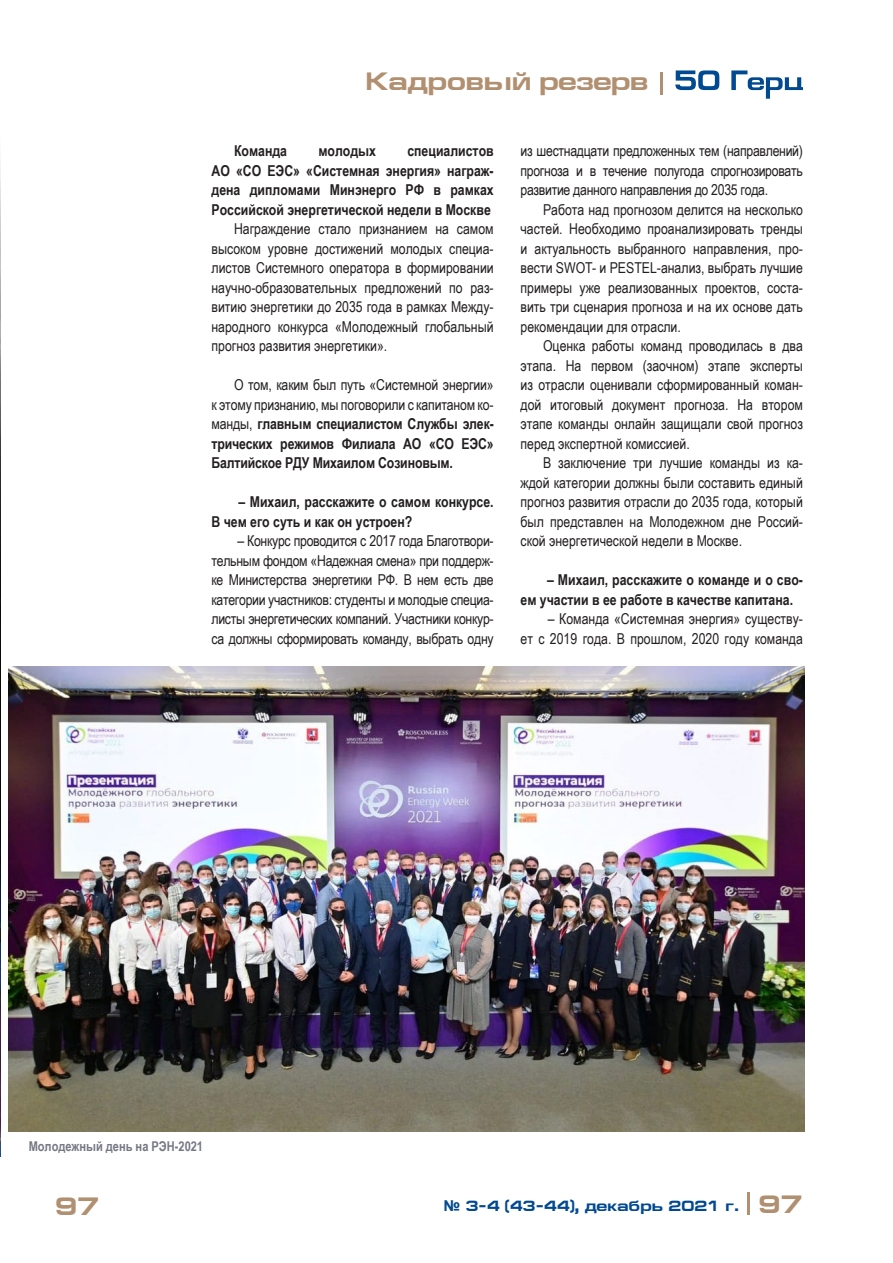
<style>
.page{position:relative;width:893px;height:1263px;background:#fff}
.page>*{position:absolute;margin:0;border:0;box-sizing:border-box;transform-origin:0 0}
.t1{font:700 25.5px "Europe Ext";letter-spacing:-.015em;color:#b19071}
.t2{font:15px/19.5px "Arial Narrow";color:#231f20;text-align:justify}
.t3{font:700 15px/19.5px "Arial Narrow";color:#231f20;text-align:justify}
.t4{font:700 15px "Europe Ext";color:#014990}
.t5{font:700 13.5px "Arial Narrow";color:#757883}
.s1{font-weight:400}
.s2{font-family:"Arial"}
.s3{font-size:25.5px;color:#b19071}
</style>
<div class="page">
<hr style="left:747px;top:1193px;width:2px;height:22px;background:#b19071">
<svg style="left:675px;top:70px;width:128px;height:29px"></svg>
<hr style="left:661px;top:72px;width:2px;height:22px;background:#b19071">
<img style="left:0;top:162px;width:1px;height:995px">
<img style="left:8px;top:666px;width:796px;height:465px">
<h1 class="t1" style="left:365px;top:67px;width:284px">Кадровый резерв</h1>
<p class="t3" style="left:234px;top:140px;width:55px">Команда</p>
<p class="t3" style="left:318px;top:140px;width:59px">молодых</p>
<p class="t3" style="left:212px;top:140px;width:284px;text-indent:196px">специалистов АО «СО ЕЭС» «Системная энергия» награж&shy;дена дипломами Минэнерго РФ в рамках Российской энергетической недели в Москве</p>
<p class="t2" style="left:212px;top:218px;width:284px;text-indent:22px">Награждение стало признанием на самом высоком уровне достижений молодых специа&shy;листов Системного оператора в формировании научно-образовательных предложений по раз&shy;витию энергетики до 2035 года в рамках Между&shy;народного конкурса «Молодежный глобальный прогноз развития энергетики».</p>
<p class="t3" style="left:212px;top:374px;width:284px;text-indent:22px"><span class="s1">О том, каким был путь «Системной энергии» к этому признанию, мы поговорили с капитаном ко&shy;манды,</span> главным специалистом Службы элек&shy;трических режимов Филиала АО «СО ЕЭС» Балтийское РДУ Михаилом Созиновым.</p>
<p class="t3" style="left:212px;top:491px;width:284px;text-indent:27px">– Михаил, расскажите о самом конкурсе.<br>В чем его суть и как он устроен?</p>
<p class="t2" style="left:212px;top:530px;width:284px;text-indent:26px">– Конкурс проводится с 2017 года Благотвори&shy;тельным фондом «Надежная смена» при поддерж&shy;ке Министерства энергетики РФ. В нем есть две категории участников: студенты и молодые специа&shy;листы энергетических компаний. Участники конкур&shy;са должны сформировать команду, выбрать одну</p>
<p class="t2" style="left:521px;top:140px;width:284px">из шестнадцати предложенных тем (направлений) прогноза и в течение полугода спрогнозировать развитие данного направления до 2035 года.</p>
<p class="t2" style="left:521px;top:199px;width:284px;text-indent:23px">Работа над прогнозом делится на несколько частей. Необходимо проанализировать тренды и актуальность выбранного направления, про&shy;вести SWOT- и PESTEL-анализ, выбрать лучшие примеры уже реализованных проектов, соста&shy;вить три сценария прогноза и на их основе дать рекомендации для отрасли.</p>
<p class="t2" style="left:521px;top:335px;width:284px;text-indent:22px">Оценка работы команд проводилась в два этапа. На первом (заочном) этапе эксперты из отрасли оценивали сформированный коман&shy;дой итоговый документ прогноза. На втором этапе команды онлайн защищали свой прогноз перед экспертной комиссией.</p>
<p class="t2" style="left:521px;top:452px;width:284px;text-indent:22px">В заключение три лучшие команды из ка&shy;ждой категории должны были составить единый прогноз развития отрасли до 2035 года, который был представлен на Молодежном дне Россий&shy;ской энергетической недели в Москве.</p>
<p class="t3" style="left:521px;top:569px;width:284px;text-indent:27px">– Михаил, расскажите о команде и о сво&shy;ем участии в ее работе в качестве капитана.</p>
<p class="t2" style="left:521px;top:608px;width:284px;text-align:right">– Команда «Системная энергия» существу-<br>ет с 2019 года. В прошлом, 2020 году команда</p>
<p class="t5" style="left:29px;top:1136px;width:176px">Молодежный день на РЭН-2021</p>
<h1 class="t1" style="left:55px;top:1192px;width:45px">97</h1>
<p class="t4" style="left:444px;top:1198px;width:360px"><span class="s2">№</span> 3-4 (43-44), декабрь 2021 г. <span class="s3">97</span></p>
</div>
